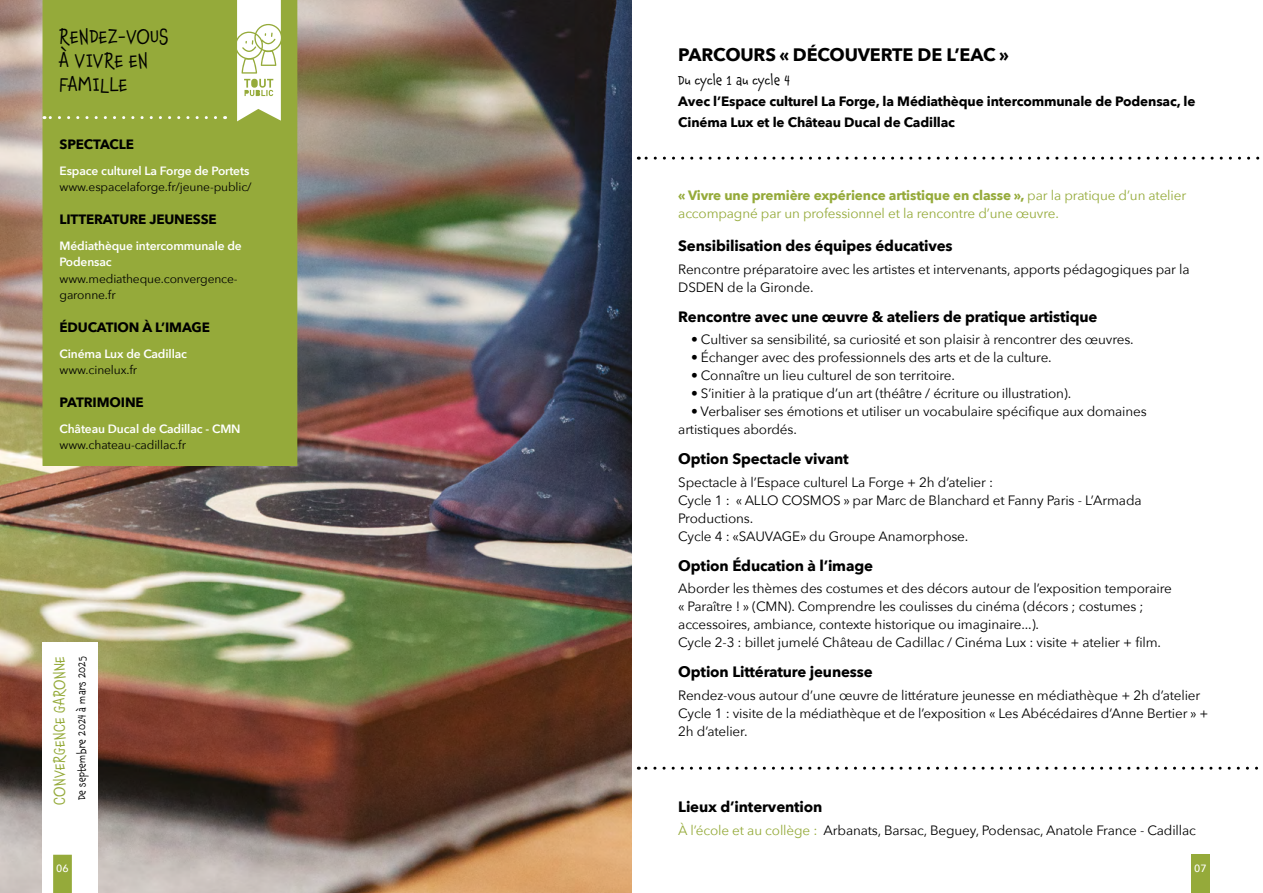
<style>
.page{position:relative;width:1263px;height:893px;background:#fff}
.page>*{position:absolute;margin:0;border:0;box-sizing:border-box;transform-origin:0 0}
.t1{font:19.5px/24px "Chaloops";letter-spacing:.02em;color:#000}
.t2{font:700 18px "Avenir Next";letter-spacing:-.01em;color:#000}
.t3{font:700 15px "Avenir Next";letter-spacing:-.01em;color:#000}
.t4{font:15px "Chaloops";letter-spacing:.02em;color:#95aa3a}
.t5{font:13.5px/18px "Avenir Next";letter-spacing:-.01em;color:#000}
.t6{font:700 13.5px/21px "Avenir Next";letter-spacing:-.01em;color:#000}
.t7{font:13.5px/18px "Avenir Next";letter-spacing:-.01em;color:#95aa3a}
.t8{font:13.5px "Chaloops";letter-spacing:.02em;color:#000}
.t9{font:600 12px/16.5px "Avenir Next";letter-spacing:-.01em;color:#fff}
.t10{font:12px/16.5px "Avenir Next";letter-spacing:-.01em;color:#000}
.t11{font:10.5px "Chaloops";letter-spacing:.02em;color:#000}
.t12{font:500 10.5px "Avenir Next";color:#fff}
.s1{font-weight:700}
.s2{color:#95aa3a}
</style>
<div class="page">
<img style="left:0;top:0;width:631px;height:893px">
<div style="left:43px;top:0;width:254px;height:466px;background:#95aa3a"></div>
<div style="left:43px;top:643px;width:55px;height:250px;background:#fff"></div>
<svg style="left:44px;top:116px;width:172px;height:3px"></svg>
<svg style="left:237px;top:0;width:44px;height:121px"></svg>
<svg style="left:53px;top:855px;width:19px;height:38px"></svg>
<svg style="left:638px;top:157px;width:622px;height:3px"></svg>
<svg style="left:638px;top:767px;width:620px;height:3px"></svg>
<div style="left:1191px;top:855px;width:19px;height:38px;background:#95aa3a"></div>
<h1 class="t1" style="left:60px;top:24px;width:110px">RENDEZ-VOUS<br>À VIVRE EN<br>FAMILLE</h1>
<p class="t6" style="left:60px;top:134px;width:76px">SPECTACLE</p>
<p class="t9" style="left:60px;top:162px;width:191px">Espace culturel La Forge de Portets</p>
<p class="t10" style="left:60px;top:178px;width:194px">www.espacelaforge.fr/jeune-public/</p>
<p class="t6" style="left:60px;top:209px;width:159px">LITTERATURE JEUNESSE</p>
<p class="t9" style="left:60px;top:237px;width:184px">Médiathèque intercommunale de<br>Podensac</p>
<p class="t10" style="left:60px;top:270px;width:180px">www.mediatheque.convergence&shy;garonne.fr</p>
<p class="t6" style="left:60px;top:317px;width:152px">ÉDUCATION À L’IMAGE</p>
<p class="t9" style="left:60px;top:345px;width:129px">Cinéma Lux de Cadillac</p>
<p class="t10" style="left:60px;top:361px;width:79px">www.cinelux.fr</p>
<p class="t6" style="left:60px;top:392px;width:86px">PATRIMOINE</p>
<p class="t9" style="left:60px;top:420px;width:183px">Château Ducal de Cadillac - CMN</p>
<p class="t10" style="left:60px;top:436px;width:128px">www.chateau-cadillac.fr</p>
<p class="t4" style="left:47px;top:805px;width:150px;rotate:-90deg">CONVERGENCE GARONNE</p>
<p class="t11" style="left:73px;top:800px;width:145px;rotate:-90deg">De septembre 2024 à mars 2025</p>
<p class="t12" style="left:56px;top:860px;width:14px">06</p>
<h2 class="t2" style="left:678px;top:39px;width:332px">PARCOURS « DÉCOUVERTE DE L’EAC »</h2>
<p class="t8" style="left:678px;top:69px;width:113px">Du cycle 1 au cycle 4</p>
<p class="t6" style="left:678px;top:90px;width:519px">Avec l’Espace culturel La Forge, la Médiathèque intercommunale de Podensac, le<br>Cinéma Lux et le Château Ducal de Cadillac</p>
<p class="t7" style="left:678px;top:186px;width:509px"><span class="s1">« Vivre une première expérience artistique en classe »,</span> par la pratique d’un atelier accompagné par un professionnel et la rencontre d’une œuvre.</p>
<p class="t3" style="left:678px;top:233px;width:276px">Sensibilisation des équipes éducatives</p>
<p class="t5" style="left:678px;top:259px;width:513px">Rencontre préparatoire avec les artistes et intervenants, apports pédagogiques par la<br>DSDEN de la Gironde.</p>
<p class="t3" style="left:678px;top:303px;width:421px">Rencontre avec une œuvre &amp; ateliers de pratique artistique</p>
<p class="t5" style="left:691px;top:330px;width:444px">• Cultiver sa sensibilité, sa curiosité et son plaisir à rencontrer des œuvres.</p>
<p class="t5" style="left:691px;top:348px;width:362px">• Échanger avec des professionnels des arts et de la culture.</p>
<p class="t5" style="left:691px;top:366px;width:266px">• Connaître un lieu culturel de son territoire.</p>
<p class="t5" style="left:691px;top:384px;width:382px">• S’initier à la pratique d’un art (théâtre / écriture ou illustration).</p>
<p class="t5" style="left:678px;top:402px;width:470px;text-indent:13px">• Verbaliser ses émotions et utiliser un vocabulaire spécifique aux domaines artistiques abordés.</p>
<p class="t3" style="left:678px;top:446px;width:172px">Option Spectacle vivant</p>
<p class="t5" style="left:678px;top:472px;width:465px">Spectacle à l’Espace culturel La Forge + 2h d’atelier :<br>Cycle 1 : « ALLO COSMOS » par Marc de Blanchard et Fanny Paris - L’Armada Productions.<br>Cycle 4 : «SAUVAGE» du Groupe Anamorphose.</p>
<p class="t3" style="left:678px;top:552px;width:196px">Option Éducation à l’image</p>
<p class="t5" style="left:678px;top:579px;width:495px">Aborder les thèmes des costumes et des décors autour de l’exposition temporaire « Paraître ! » (CMN). Comprendre les coulisses du cinéma (décors ; costumes ; accessoires, ambiance, contexte historique ou imaginaire...).<br>Cycle 2-3 : billet jumelé Château de Cadillac / Cinéma Lux : visite + atelier + film.</p>
<p class="t3" style="left:678px;top:659px;width:196px">Option Littérature jeunesse</p>
<p class="t5" style="left:678px;top:685px;width:532px">Rendez-vous autour d’une œuvre de littérature jeunesse en médiathèque + 2h d’atelier<br>Cycle 1 : visite de la médiathèque et de l’exposition « Les Abécédaires d’Anne Bertier » +<br>2h d’atelier.</p>
<p class="t3" style="left:678px;top:794px;width:146px">Lieux d’intervention</p>
<p class="t5" style="left:678px;top:820px;width:519px"><span class="s2">À l’école et au collège :</span> Arbanats, Barsac, Beguey, Podensac, Anatole France - Cadillac</p>
<p class="t12" style="left:1194px;top:860px;width:14px">07</p>
</div>
